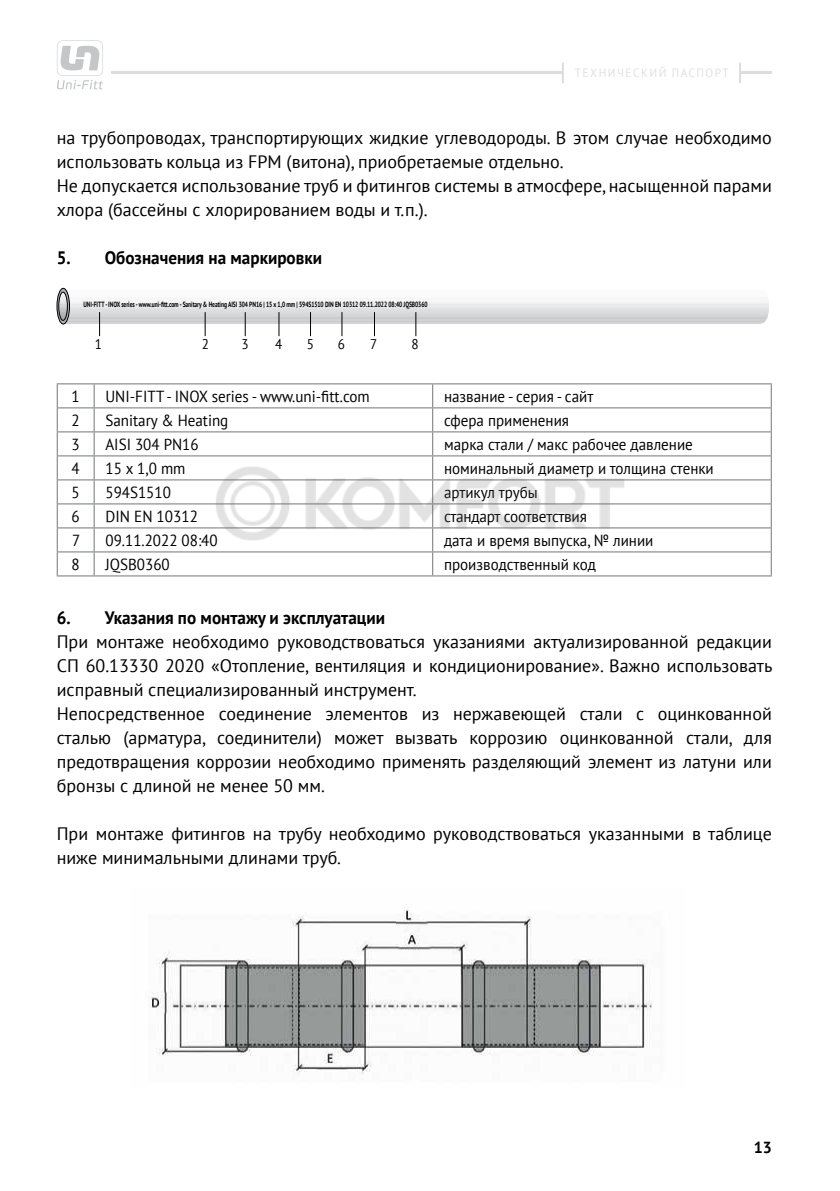
<style>
.page{position:relative;width:840px;height:1191px;background:#fff}
.page>*{position:absolute;margin:0;border:0;box-sizing:border-box;transform-origin:0 0}
.t1{font:18px/24px "PT Sans";color:#000}
.t2{font:700 18px "PT Sans";color:#000;scale:.95 1}
.t3{font:16px "PT Sans";color:#000;scale:.94 1}
.t4{font:16px "PT Sans";color:#000;scale:.95 1}
.t5{font:700 16px "PT Sans";color:#000}
.t6{font:14px "PT Sans";color:#000;scale:.94 1}
.t7{font:12px "PT Sans";letter-spacing:.13em;color:#dedfe0;scale:.95 1}
.t8{font:700 7.6px "PT Sans";letter-spacing:-.01em;color:#000;scale:.73 1}
</style>
<div class="page">
<hr style="left:57px;top:71px;width:714px;height:3px;background:#dcddde">
<div style="left:562px;top:63px;width:177px;height:20px;background:#fff"></div>
<hr style="left:561px;top:63px;width:2px;height:20px;background:#dcddde">
<hr style="left:738px;top:63px;width:2px;height:20px;background:#dcddde">
<div style="left:49px;top:34px;width:62px;height:62px;background:#fff"></div>
<svg style="left:57px;top:40px;width:46px;height:49px"></svg>
<hr style="left:57px;top:383px;width:37px;height:1px;background:#737577">
<hr style="left:94px;top:383px;width:338px;height:1px;background:#737577">
<hr style="left:432px;top:383px;width:339px;height:1px;background:#737577">
<hr style="left:57px;top:407px;width:37px;height:1px;background:#737577">
<hr style="left:94px;top:407px;width:338px;height:1px;background:#737577">
<hr style="left:432px;top:407px;width:339px;height:1px;background:#737577">
<hr style="left:57px;top:431px;width:37px;height:1px;background:#737577">
<hr style="left:94px;top:431px;width:338px;height:1px;background:#737577">
<hr style="left:432px;top:431px;width:339px;height:1px;background:#737577">
<hr style="left:57px;top:455px;width:37px;height:1px;background:#737577">
<hr style="left:94px;top:455px;width:338px;height:1px;background:#737577">
<hr style="left:432px;top:455px;width:339px;height:1px;background:#737577">
<hr style="left:57px;top:479px;width:37px;height:1px;background:#737577">
<hr style="left:94px;top:479px;width:338px;height:1px;background:#737577">
<hr style="left:432px;top:479px;width:339px;height:1px;background:#737577">
<hr style="left:57px;top:503px;width:37px;height:1px;background:#737577">
<hr style="left:94px;top:503px;width:338px;height:1px;background:#737577">
<hr style="left:432px;top:503px;width:339px;height:1px;background:#737577">
<hr style="left:57px;top:527px;width:37px;height:1px;background:#737577">
<hr style="left:94px;top:527px;width:338px;height:1px;background:#737577">
<hr style="left:432px;top:527px;width:339px;height:1px;background:#737577">
<hr style="left:57px;top:551px;width:37px;height:1px;background:#737577">
<svg style="left:57px;top:384px;width:1px;height:191px"></svg>
<hr style="left:94px;top:551px;width:338px;height:1px;background:#737577">
<svg style="left:94px;top:384px;width:1px;height:191px"></svg>
<hr style="left:432px;top:551px;width:339px;height:1px;background:#737577">
<svg style="left:432px;top:384px;width:1px;height:191px"></svg>
<svg style="left:770px;top:384px;width:1px;height:191px"></svg>
<hr style="left:57px;top:575px;width:37px;height:1px;background:#737577">
<hr style="left:94px;top:575px;width:338px;height:1px;background:#737577">
<hr style="left:432px;top:575px;width:339px;height:1px;background:#737577">
<div style="left:57px;top:288px;width:13px;height:36px;border:1px solid #000;border-radius:50%"></div>
<div style="left:58px;top:292px;width:10px;height:29px;border:1px solid #000;border-radius:50%"></div>
<svg style="left:59px;top:289px;width:709px;height:47px"></svg>
<img style="left:148px;top:904px;width:504px;height:170px">
<img style="left:210px;top:457px;width:419px;height:92px">
<p class="t7" style="left:574px;top:66px;width:164px">ТЕХНИЧЕСКИЙ ПАСПОРТ</p>
<p class="t1" style="left:57px;top:125px;width:716px">на трубопроводах, транспортирующих жидкие углеводороды. В этом случае необходимо использовать кольца из FPM (витона), приобретаемые отдельно.<br>Не допускается использование труб и фитингов системы в атмосфере, насыщенной парами хлора (бассейны с хлорированием воды и т.п.).</p>
<p class="t2" style="left:57px;top:246px;width:281px">5. Обозначения на маркировки</p>
<p class="t8" style="left:83px;top:299px;width:472px">UNI-FITT - INOX series - www.uni-fitt.com - Sanitary &amp; Heating AISI 304 PN16 | 15 x 1,0 mm | 594S1510 DIN EN 10312 09.11.2022 08:40 JQSB0360</p>
<p class="t6" style="left:95px;top:335px;width:9px">1</p>
<p class="t6" style="left:202px;top:335px;width:9px">2</p>
<p class="t6" style="left:241px;top:335px;width:9px">3</p>
<p class="t6" style="left:275px;top:335px;width:9px">4</p>
<p class="t6" style="left:306px;top:335px;width:9px">5</p>
<p class="t6" style="left:337px;top:335px;width:9px">6</p>
<p class="t6" style="left:370px;top:335px;width:9px">7</p>
<p class="t6" style="left:411px;top:335px;width:9px">8</p>
<p class="t3" style="left:72px;top:386px;width:10px">1</p>
<p class="t3" style="left:105px;top:386px;width:282px">UNI-FITT - INOX series - www.uni-fitt.com</p>
<p class="t3" style="left:444px;top:386px;width:160px">название - серия - сайт</p>
<p class="t3" style="left:72px;top:410px;width:10px">2</p>
<p class="t3" style="left:105px;top:410px;width:132px">Sanitary &amp; Heating</p>
<p class="t3" style="left:444px;top:410px;width:134px">сфера применения</p>
<p class="t3" style="left:72px;top:434px;width:10px">3</p>
<p class="t3" style="left:105px;top:434px;width:101px">AISI 304 PN16</p>
<p class="t3" style="left:444px;top:434px;width:266px">марка стали / макс рабочее давление</p>
<p class="t3" style="left:72px;top:458px;width:10px">4</p>
<p class="t3" style="left:105px;top:458px;width:87px">15 x 1,0 mm</p>
<p class="t3" style="left:444px;top:458px;width:288px">номинальный диаметр и толщина стенки</p>
<p class="t3" style="left:72px;top:482px;width:10px">5</p>
<p class="t3" style="left:105px;top:482px;width:71px">594S1510</p>
<p class="t3" style="left:444px;top:482px;width:101px">артикул трубы</p>
<p class="t3" style="left:72px;top:506px;width:10px">6</p>
<p class="t4" style="left:105px;top:506px;width:99px">DIN EN 10312</p>
<p class="t4" style="left:444px;top:506px;width:152px">стандарт соответствия</p>
<p class="t3" style="left:72px;top:530px;width:10px">7</p>
<p class="t3" style="left:105px;top:530px;width:121px">09.11.2022 08:40</p>
<p class="t3" style="left:444px;top:530px;width:224px">дата и время выпуска, № линии</p>
<p class="t3" style="left:72px;top:554px;width:10px">8</p>
<p class="t3" style="left:105px;top:554px;width:70px">JQSB0360</p>
<p class="t3" style="left:444px;top:554px;width:163px">производственный код</p>
<p class="t2" style="left:57px;top:606px;width:347px">6. Указания по монтажу и эксплуатации</p>
<p class="t1" style="left:57px;top:629px;width:716px">При монтаже необходимо руководствоваться указаниями актуализированной редакции СП 60.13330 2020 «Отопление, вентиляция и кондиционирование». Важно использовать исправный специализированный инструмент.<br>Непосредственное соединение элементов из нержавеющей стали с оцинкованной сталью (арматура, соединители) может вызвать коррозию оцинкованной стали, для предотвращения коррозии необходимо применять разделяющий элемент из латуни или бронзы с длиной не менее 50 мм.</p>
<p class="t1" style="left:57px;top:821px;width:716px">При монтаже фитингов на трубу необходимо руководствоваться указанными в таблице ниже минимальными длинами труб.</p>
<p class="t5" style="left:753px;top:1137px;width:20px">13</p>
</div>
